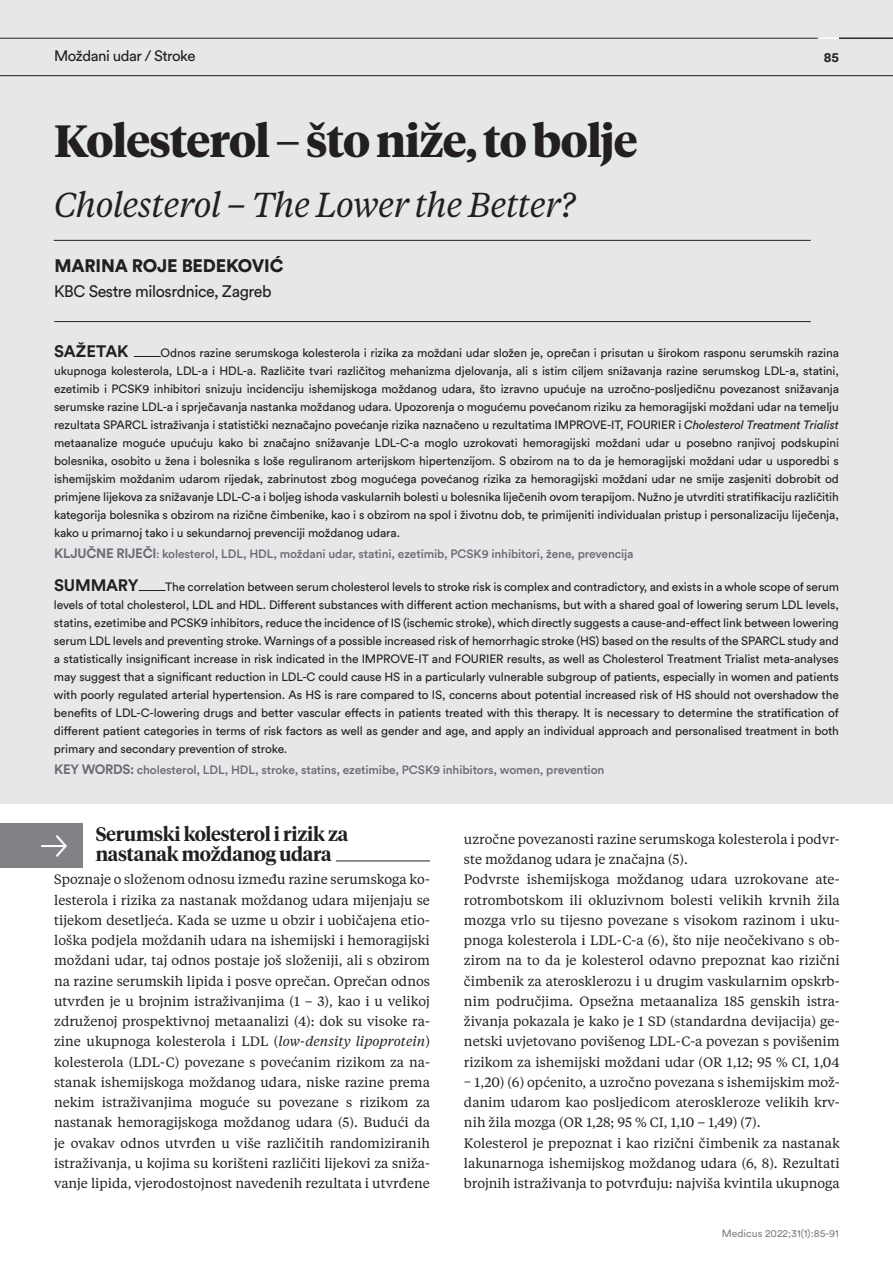
<style>
.page{position:relative;width:893px;height:1263px;background:#fff}
.page>*{position:absolute;margin:0;border:0;box-sizing:border-box;transform-origin:0 0}
.t1{font:700 45px "Tiempos Headline";letter-spacing:-.02em;color:#231f20}
.t2{font:italic 34.5px "Tiempos Headline";letter-spacing:-.02em;color:#231f20}
.t3{font:600 19.5px/20.2px "Tiempos Headline";letter-spacing:-.015em;color:#231f20}
.t4{font:900 18px "Circular Pro";letter-spacing:-.01em;color:#231f20}
.t5{font:16.5px "Circular Pro";letter-spacing:-.025em;color:#231f20}
.t6{font:700 16.5px "Circular Pro";letter-spacing:-.01em;color:#231f20}
.t7{font:15px "Circular Pro";letter-spacing:-.03em;color:#231f20}
.t8{font:13.5px/20.2px "Tiempos Headline";color:#231f20;text-align:justify}
.t9{font:700 13.5px "Circular Pro";color:#231f20}
.t10{font:12px/18px "Circular Pro";letter-spacing:-.01em;color:#231f20;text-align:justify}
.t11{font:500 12px "Circular Pro";letter-spacing:-.01em;color:#6c6d70}
.t12{font:10.5px "Circular Pro";color:#808285}
.s1{font-style:italic}
.s2{font-weight:700;font-size:13.5px}
.s3{font-family:"Tiempos Headline";font-weight:400}
</style>
<div class="page">
<div style="left:0;top:0;width:893px;height:803px;background:#e6e7e9"></div>
<div style="left:0;top:824px;width:83px;height:44px;background:#808285"></div>
<hr style="left:96px;top:861px;width:334px;height:1px;background:#231f20">
<hr style="left:96px;top:860px;width:240px;height:3px;background:#fff">
<hr style="left:0;top:75px;width:893px;height:1px;background:#231f20">
<hr style="left:0;top:38px;width:818px;height:1px;background:#231f20">
<hr style="left:839px;top:38px;width:54px;height:1px;background:#231f20">
<svg style="left:819px;top:38px;width:20px;height:1px"></svg>
<hr style="left:54px;top:240px;width:757px;height:1px;background:#231f20">
<hr style="left:54px;top:321px;width:757px;height:1px;background:#231f20">
<svg style="left:134px;top:356px;width:27px;height:1px"></svg>
<svg style="left:139px;top:590px;width:27px;height:1px"></svg>
<p class="t7" style="left:54px;top:46px;width:143px">Moždani udar / Stroke</p>
<h1 class="t1" style="left:54px;top:110px;width:585px">Kolesterol – što niže, to bolje</h1>
<h2 class="t2" style="left:54px;top:181px;width:523px">Cholesterol – The Lower the Better?</h2>
<h3 class="t4" style="left:54px;top:253px;width:231px">MARINA ROJE BEDEKOVIĆ</h3>
<h3 class="t5" style="left:54px;top:280px;width:219px">KBC Sestre milosrdnice, Zagreb</h3>
<p class="t9" style="left:824px;top:47px;width:17px">85</p>
<h3 class="t6" style="left:54px;top:339px;width:76px">SAŽETAK</h3>
<p class="t10" style="left:54px;top:343px;width:786px;text-indent:107px">Odnos razine serumskoga kolesterola i rizika za moždani udar složen je, oprečan i prisutan u širokom rasponu serumskih razina ukupnoga kolesterola, LDL-a i HDL-a. Različite tvari različitog mehanizma djelovanja, ali s istim ciljem snižavanja razine serumskog LDL-a, statini, ezetimib i PCSK9 inhibitori snizuju incidenciju ishemijskoga moždanog udara, što izravno upućuje na uzročno-posljedičnu povezanost snižavanja serumske razine LDL-a i sprječavanja nastanka moždanog udara. Upozorenja o mogućemu povećanom riziku za hemoragijski moždani udar na temelju rezultata SPARCL istraživanja i statistički neznačajno povećanje rizika naznačeno u rezultatima IMPROVE-IT, FOURIER i <span class="s1">Cholesterol Treatment Trialist </span>metaanalize moguće upućuju kako bi značajno snižavanje LDL-C-a moglo uzrokovati hemoragijski moždani udar u posebno ranjivoj podskupini bolesnika, osobito u žena i bolesnika s loše reguliranom arterijskom hipertenzijom. S obzirom na to da je hemoragijski moždani udar u usporedbi s ishemijskim moždanim udarom rijedak, zabrinutost zbog mogućega povećanog rizika za hemoragijski moždani udar ne smije zasjeniti dobrobit od primjene lijekova za snižavanje LDL-C-a i boljeg ishoda vaskularnih bolesti u bolesnika liječenih ovom terapijom. Nužno je utvrditi stratifikaciju različitih kategorija bolesnika s obzirom na rizične čimbenike, kao i s obzirom na spol i životnu dob, te primijeniti individualan pristup i personalizaciju liječenja, kako u primarnoj tako i u sekundarnoj prevenciji moždanog udara.</p>
<p class="t11" style="left:54px;top:545px;width:581px"><span class="s2">KLJUČNE RIJEČI</span><span class="s3">:</span> kolesterol, LDL, HDL, moždani udar, statini, ezetimib, PCSK9 inhibitori, žene, prevencija</p>
<h3 class="t6" style="left:54px;top:573px;width:86px">SUMMARY</h3>
<p class="t10" style="left:54px;top:577px;width:787px;text-indent:111px">The correlation between serum cholesterol levels to stroke risk is complex and contradictory, and exists in a whole scope of serum levels of total cholesterol, LDL and HDL. Different substances with different action mechanisms, but with a shared goal of lowering serum LDL levels, statins, ezetimibe and PCSK9 inhibitors, reduce the incidence of IS (ischemic stroke), which directly suggests a cause-and-effect link between lowering serum LDL levels and preventing stroke. Warnings of a possible increased risk of hemorrhagic stroke (HS) based on the results of the SPARCL study and a statistically insignificant increase in risk indicated in the IMPROVE-IT and FOURIER results, as well as Cholesterol Treatment Trialist meta-analyses may suggest that a significant reduction in LDL-C could cause HS in a particularly vulnerable subgroup of patients, especially in women and patients with poorly regulated arterial hypertension. As HS is rare compared to IS, concerns about potential increased risk of HS should not overshadow the benefits of LDL-C-lowering drugs and better vascular effects in patients treated with this therapy. It is necessary to determine the stratification of different patient categories in terms of risk factors as well as gender and age, and apply an individual approach and personalised treatment in both primary and secondary prevention of stroke.</p>
<p class="t11" style="left:54px;top:761px;width:552px"><span class="s2">KEY WORDS:</span> cholesterol, LDL, HDL, stroke, statins, ezetimibe, PCSK9 inhibitors, women, prevention</p>
<h3 class="t3" style="left:96px;top:823px;width:254px">Serumski kolesterol i rizik za nastanak moždanog udara</h3>
<p class="t8" style="left:54px;top:869px;width:377px">Spoznaje o složenom odnosu između razine serumskoga ko&shy;lesterola i rizika za nastanak moždanog udara mijenjaju se tijekom desetljeća. Kada se uzme u obzir i uobičajena etio&shy;loška podjela moždanih udara na ishemijski i hemoragijski moždani udar, taj odnos postaje još složeniji, ali s obzirom na razine serumskih lipida i posve oprečan. Oprečan odnos utvrđen je u brojnim istraživanjima (1 – 3), kao i u velikoj združenoj prospektivnoj metaanalizi (4): dok su visoke ra&shy;zine ukupnoga kolesterola i LDL (<span class="s1">low-density lipoprotein</span>) kolesterola (LDL-C) povezane s povećanim rizikom za na&shy;stanak ishemijskoga moždanog udara, niske razine prema nekim istraživanjima moguće su povezane s rizikom za nastanak hemoragijskoga moždanog udara (5). Budući da je ovakav odnos utvrđen u više različitih randomiziranih istraživanja, u kojima su korišteni različiti lijekovi za sniža&shy;vanje lipida, vjerodostojnost navedenih rezultata i utvrđene</p>
<p class="t8" style="left:464px;top:828px;width:377px;text-align:left">uzročne povezanosti razine serumskoga kolesterola i podvr&shy;ste moždanog udara je značajna (5).<br>Podvrste ishemijskoga moždanog udara uzrokovane ate&shy;rotrombotskom ili okluzivnom bolesti velikih krvnih žila mozga vrlo su tijesno povezane s visokom razinom i uku&shy;pnoga kolesterola i LDL-C-a (6), što nije neočekivano s ob&shy;zirom na to da je kolesterol odavno prepoznat kao rizični čimbenik za aterosklerozu i u drugim vaskularnim opskrb&shy;nim područjima. Opsežna metaanaliza 185 genskih istra&shy;živanja pokazala je kako je 1 SD (standardna devijacija) ge&shy;netski uvjetovano povišenog LDL-C-a povezan s povišenim rizikom za ishemijski moždani udar (OR 1,12; 95 % CI, 1,04 − 1,20) (6) općenito, a uzročno povezana s ishemijskim mož&shy;danim udarom kao posljedicom ateroskleroze velikih krv&shy;nih žila mozga (OR 1,28; 95 % CI, 1,10 – 1,49) (7).<br>Kolesterol je prepoznat i kao rizični čimbenik za nastanak lakunarnoga ishemijskog moždanog udara (6, 8). Rezultati brojnih istraživanja to potvrđuju: najviša kvintila ukupnoga</p>
<p class="t12" style="left:722px;top:1227px;width:119px">Medicus 2022;31(1):85-91</p>
</div>
